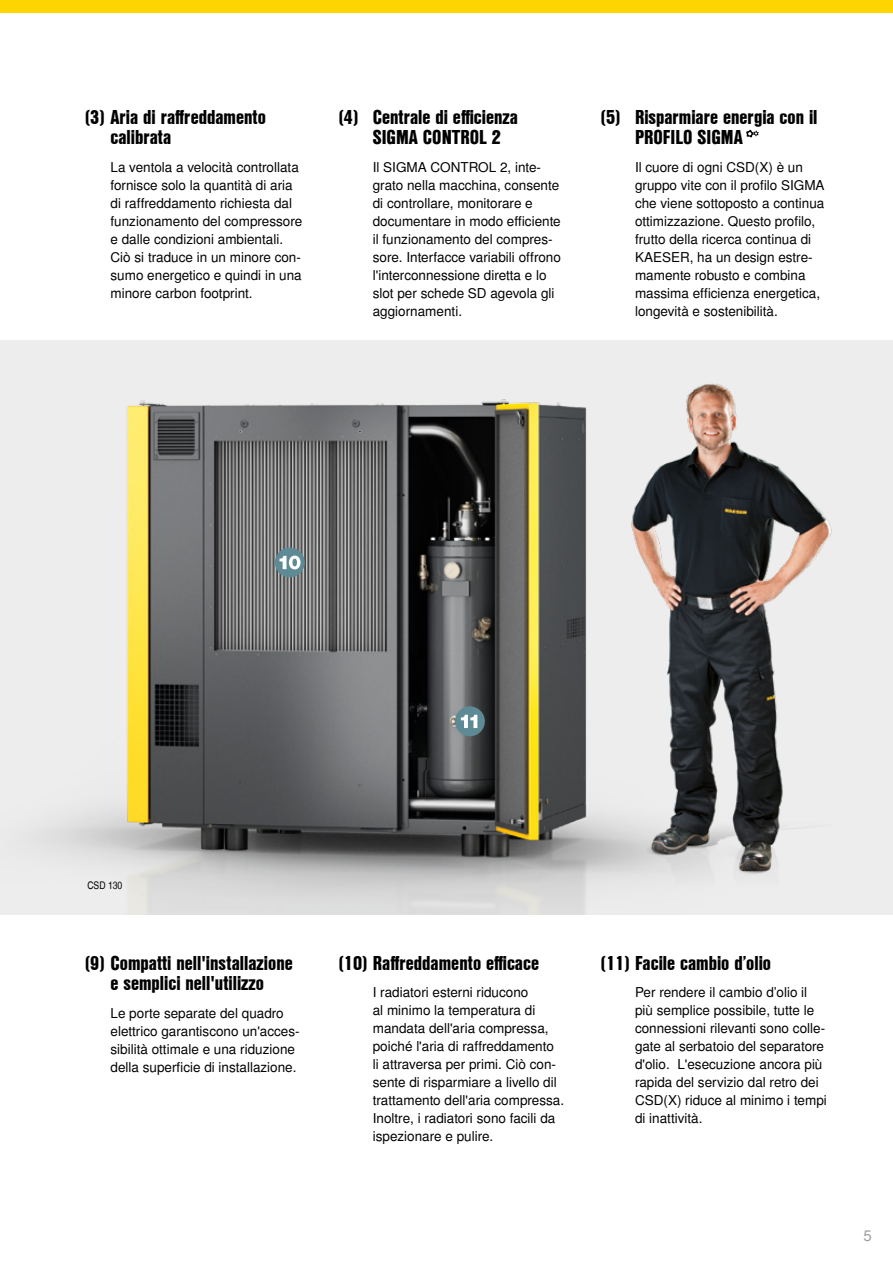
<style>
.page{position:relative;width:893px;height:1263px;background:#fff}
.page>*{position:absolute;margin:0;border:0;box-sizing:border-box;transform-origin:0 0}
.t1{font:19.5px/19.5px "Nimbus San L Bla Con";color:#000}
.t2{font:15px "Nimbus San L";color:#9d9d9c}
.t3{font:13.5px/18px "Nimbus San L";color:#000}
.t4{font:10.5px "Nimbus San L Reg Con";color:#000}
</style>
<div class="page">
<div style="left:0;top:0;width:893px;height:13px;background:#ffd500"></div>
<img style="left:0;top:340px;width:531px;height:574px">
<img style="left:531px;top:340px;width:362px;height:468px">
<img style="left:531px;top:808px;width:362px;height:106px">
<div style="left:455px;top:706px;width:30px;height:30px;background:#5e8a95;border-radius:50%"></div>
<svg style="left:461px;top:715px;width:16px;height:13px"></svg>
<div style="left:275px;top:547px;width:30px;height:30px;background:#5e8a95;border-radius:50%"></div>
<svg style="left:279px;top:556px;width:22px;height:13px"></svg>
<svg style="left:746px;top:130px;width:13px;height:7px"></svg>
<h1 class="t1" style="left:111px;top:107px;width:157px;text-indent:-26px">(3) Aria di raffreddamento calibrata</h1>
<p class="t3" style="left:111px;top:159px;width:193px">La ventola a velocità controllata fornisce solo la quantità di aria di raffreddamento richiesta dal funzionamento del compressore e dalle condizioni ambientali.<br>Ciò si traduce in un minore con&shy;sumo energetico e quindi in una minore carbon footprint.</p>
<h1 class="t1" style="left:373px;top:107px;width:147px">Centrale di efficienza<br>SIGMA CONTROL 2</h1>
<p class="t3" style="left:373px;top:159px;width:190px">Il SIGMA CONTROL 2, inte&shy;grato nella macchina, consente di controllare, monitorare e documentare in modo efficiente il funzionamento del compres&shy;sore. Interfacce variabili offrono l'interconnessione diretta e lo slot per schede SD agevola gli aggiornamenti.</p>
<h1 class="t1" style="left:339px;top:107px;width:21px">(4)</h1>
<h1 class="t1" style="left:601px;top:107px;width:21px">(5)</h1>
<h1 class="t1" style="left:635px;top:107px;width:184px">Risparmiare energia con il<br>PROFILO SIGMA</h1>
<p class="t3" style="left:635px;top:159px;width:191px">Il cuore di ogni CSD(X) è un gruppo vite con il profilo SIGMA che viene sottoposto a continua ottimizzazione. Questo profilo, frutto della ricerca continua di<br>KAESER, ha un design estre&shy;mamente robusto e combina massima efficienza energetica, longevità e sostenibilità.</p>
<p class="t4" style="left:87px;top:879px;width:36px">CSD 130</p>
<h1 class="t1" style="left:85px;top:953px;width:209px;text-align:center">(9) Compatti nell'installazione e semplici nell'utilizzo</h1>
<p class="t3" style="left:111px;top:1005px;width:191px">Le porte separate del quadro elettrico garantiscono un'acces&shy;sibilità ottimale e una riduzione della superficie di installazione.</p>
<h1 class="t1" style="left:339px;top:953px;width:202px">(10) Raffreddamento efficace</h1>
<p class="t3" style="left:373px;top:984px;width:193px">I radiatori esterni riducono<br>al minimo la temperatura di mandata dell'aria compressa, poiché l'aria di raffreddamento<br>li attraversa per primi. Ciò con&shy;sente di risparmiare a livello dil trattamento dell'aria compressa.<br>Inoltre, i radiatori sono facili da ispezionare e pulire.</p>
<h1 class="t1" style="left:601px;top:953px;width:172px">(11) Facile cambio d’olio</h1>
<p class="t3" style="left:635px;top:984px;width:193px">Per rendere il cambio d’olio il più semplice possibile, tutte le connessioni rilevanti sono colle&shy;gate al serbatoio del separatore d'olio. L'esecuzione ancora più rapida del servizio dal retro dei<br>CSD(X) riduce al minimo i tempi di inattività.</p>
<p class="t2" style="left:863px;top:1226px;width:10px">5</p>
</div>
